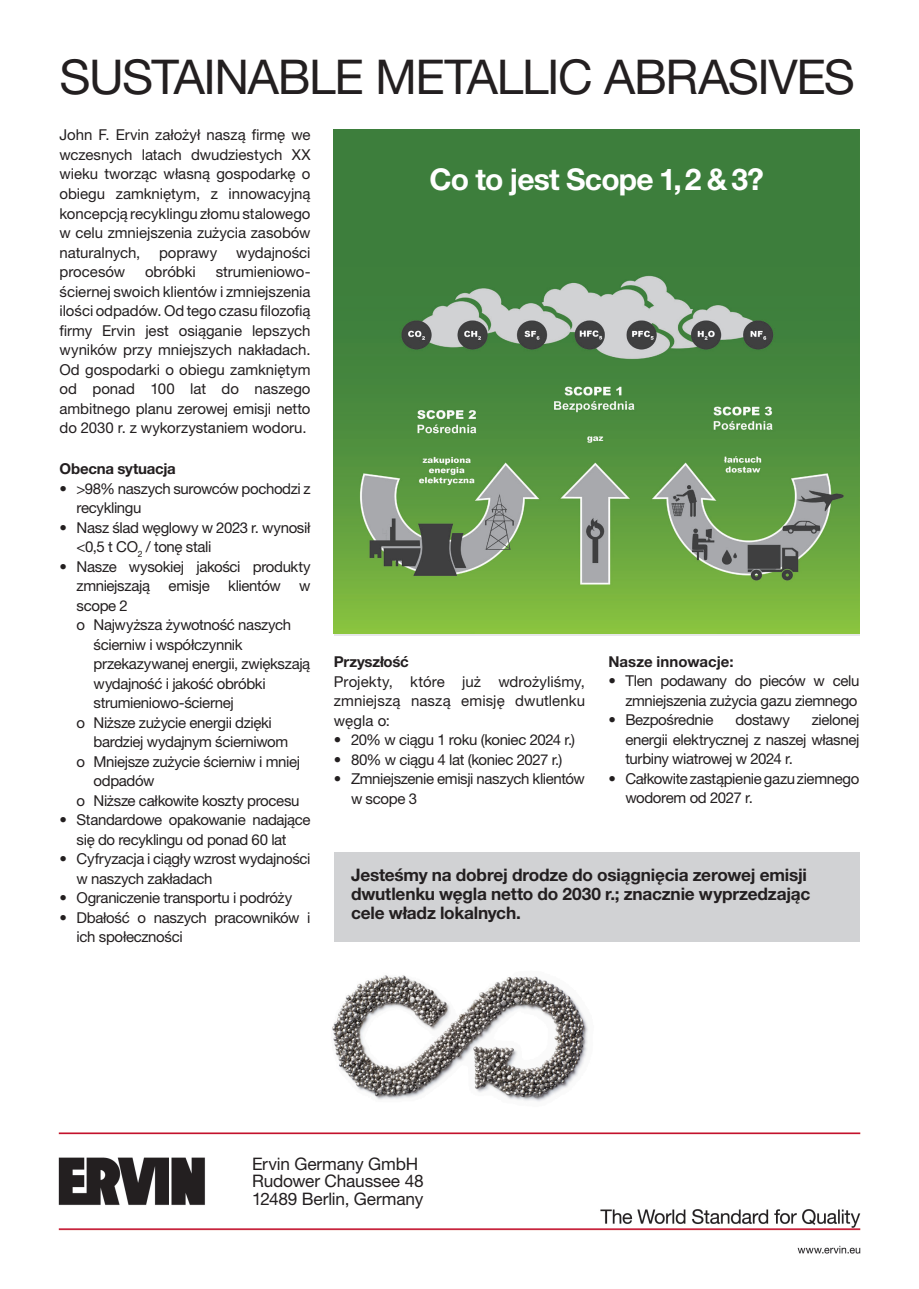
<style>
.page{position:relative;width:919px;height:1289px;background:#fff}
.page>*{position:absolute;margin:0;border:0;box-sizing:border-box;transform-origin:0 0}
.t1{font:48px "Helvetica Neue LT Pro";letter-spacing:-.035em;color:#231f20}
.t2{font:700 30px "Helvetica Neue LT Pro";letter-spacing:-.03em;color:#fff}
.t3{font:700 17.25px/18.8px "Helvetica Neue LT Pro";letter-spacing:-.01em;color:#231f20}
.t4{font:17.25px/17.2px "Helvetica Neue LT Pro";letter-spacing:-.01em;color:#231f20}
.t5{font:15px/19.5px "Helvetica Neue LT Pro";letter-spacing:-.025em;color:#231f20}
.t6{font:700 15px "Helvetica Neue LT Pro";letter-spacing:-.015em;color:#231f20}
.t7{font:15px "Helvetica Neue LT Pro";letter-spacing:-.005em;color:#231f20}
.t8{font:15px "Helvetica Neue LT Pro";color:#231f20}
</style>
<div class="page">
<img style="left:334px;top:130px;width:525px;height:503px">
<img style="left:58px;top:1132px;width:803px;height:122px">
<div style="left:334px;top:851px;width:525px;height:90px;background:#d1d2d4"></div>
<img style="left:332px;top:975px;width:256px;height:127px">
<h1 class="t1" style="left:60px;top:48px;width:796px">SUSTAINABLE METALLIC ABRASIVES</h1>
<p class="t5" style="left:60px;top:125px;width:252px;text-align:justify">John F. Ervin założył naszą firmę we wczesnych latach dwudziestych XX wieku tworząc własną gospodarkę o obiegu zamkniętym, z innowacyjną koncepcją recyklingu złomu stalowego w celu zmniejszenia zużycia zasobów naturalnych,</p>
<p class="t8" style="left:159px;top:243px;width:60px">poprawy</p>
<p class="t7" style="left:236px;top:243px;width:76px">wydajności</p>
<p class="t8" style="left:60px;top:263px;width:67px">procesów</p>
<p class="t7" style="left:145px;top:263px;width:52px">obróbki</p>
<p class="t5" style="left:60px;top:262px;width:252px;text-align:justify;text-indent:156px">strumieniowo&shy;ściernej swoich klientów i zmniejszenia ilości odpadów. Od tego czasu filozofią firmy Ervin jest osiąganie lepszych wyników przy mniejszych nakładach.<br>Od gospodarki o obiegu zamkniętym od ponad 100 lat do naszego ambitnego planu zerowej emisji netto do 2030 r. z wykorzystaniem wodoru.</p>
<p class="t6" style="left:60px;top:459px;width:118px">Obecna sytuacja</p>
<p class="t5" style="left:77px;top:478px;width:235px;text-indent:-17px">• &gt;98% naszych surowców pochodzi z recyklingu</p>
<p class="t5" style="left:77px;top:517px;width:235px;text-indent:-17px">• Nasz ślad węglowy w 2023 r. wynosił &lt;0,5 t CO<sub>2</sub> / tonę stali</p>
<p class="t5" style="left:60px;top:556px;width:252px">• Nasze wysokiej jakości produkty</p>
<p class="t5" style="left:77px;top:576px;width:235px">zmniejszają emisje klientów w</p>
<p class="t5" style="left:77px;top:595px;width:53px">scope 2</p>
<p class="t5" style="left:77px;top:615px;width:216px">o Najwyższa żywotność naszych</p>
<p class="t5" style="left:94px;top:634px;width:150px">ścierniw i współczynnik</p>
<p class="t5" style="left:94px;top:654px;width:218px">przekazywanej energii, zwiększają</p>
<p class="t5" style="left:94px;top:673px;width:174px">wydajność i jakość obróbki</p>
<p class="t5" style="left:94px;top:693px;width:142px">strumieniowo-ściernej</p>
<p class="t5" style="left:77px;top:712px;width:197px">o Niższe zużycie energii dzięki</p>
<p class="t5" style="left:94px;top:732px;width:196px">bardziej wydajnym ścierniwom</p>
<p class="t5" style="left:77px;top:751px;width:225px">o Mniejsze zużycie ścierniw i mniej</p>
<p class="t5" style="left:94px;top:771px;width:62px">odpadów</p>
<p class="t5" style="left:77px;top:790px;width:224px">o Niższe całkowite koszty procesu</p>
<p class="t5" style="left:60px;top:810px;width:252px;text-align:center">• Standardowe opakowanie nadające się do recyklingu od ponad 60 lat</p>
<p class="t5" style="left:77px;top:849px;width:235px;text-indent:-17px">• Cyfryzacja i ciągły wzrost wydajności w naszych zakładach</p>
<p class="t5" style="left:60px;top:888px;width:234px">• Ograniczenie transportu i podróży</p>
<p class="t5" style="left:77px;top:907px;width:235px;text-indent:-17px">• Dbałość o naszych pracowników i ich społeczności</p>
<h2 class="t2" style="left:429px;top:161px;width:336px">Co to jest Scope 1, 2 &amp; 3?</h2>
<p class="t6" style="left:334px;top:652px;width:76px">Przyszłość</p>
<p class="t5" style="left:334px;top:671px;width:252px;text-align:justify">Projekty, które już wdrożyliśmy, zmniejszą naszą emisję dwutlenku węgla o:</p>
<p class="t5" style="left:334px;top:729px;width:243px">• 20% w ciągu 1 roku (koniec 2024 r.)</p>
<p class="t5" style="left:334px;top:749px;width:230px">• 80% w ciągu 4 lat (koniec 2027 r.)</p>
<p class="t5" style="left:351px;top:768px;width:235px;text-indent:-17px">• Zmniejszenie emisji naszych klientów w scope 3</p>
<p class="t6" style="left:608px;top:652px;width:127px">Nasze innowacje:</p>
<p class="t5" style="left:608px;top:671px;width:252px;text-align:right">• Tlen podawany do pieców w celu zmniejszenia zużycia gazu ziemnego</p>
<p class="t5" style="left:608px;top:710px;width:107px">• Bezpośrednie</p>
<p class="t5" style="left:735px;top:710px;width:56px">dostawy</p>
<p class="t5" style="left:625px;top:710px;width:235px;text-align:justify;text-indent:186px">zielonej energii elektrycznej z naszej własnej turbiny wiatrowej w 2024 r.</p>
<p class="t5" style="left:625px;top:768px;width:235px;text-indent:-17px">• Całkowite zastąpienie gazu ziemnego wodorem od 2027 r.</p>
<p class="t3" style="left:351px;top:865px;width:461px">Jesteśmy na dobrej drodze do osiągnięcia zerowej emisji dwutlenku węgla netto do 2030 r.; znacznie wyprzedzając cele władz lokalnych.</p>
<p class="t4" style="left:252px;top:1154px;width:173px">Ervin Germany GmbH<br>Rudower Chaussee 48<br>12489 Berlin, Germany</p>
</div>
